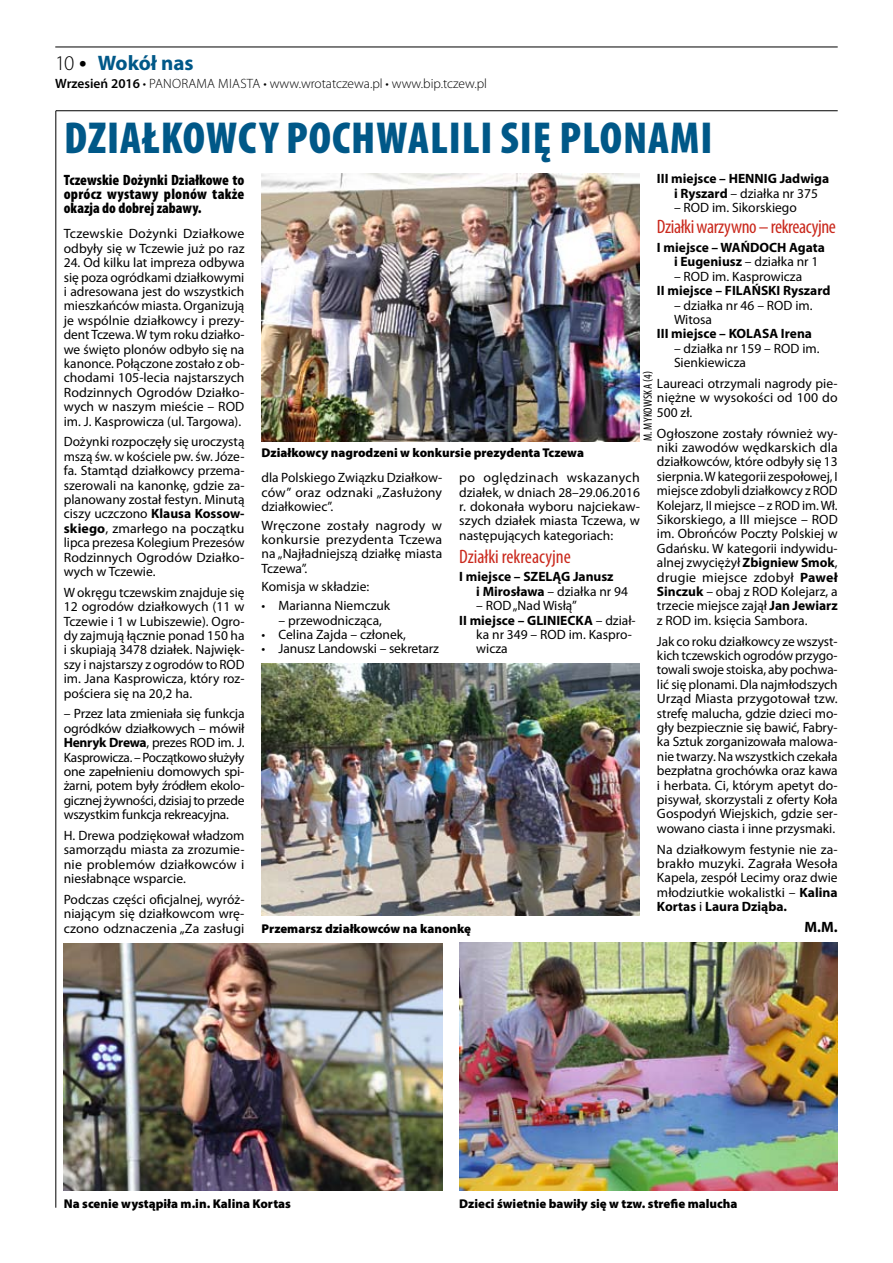
<style>
.page{position:relative;width:893px;height:1263px;background:#fff}
.page>*{position:absolute;margin:0;border:0;box-sizing:border-box;transform-origin:0 0}
.t1{font:900 condensed 45px "Myriad Pro";letter-spacing:.02em;color:#005888}
.t2{font:700 21px "Myriad Pro";color:#005888}
.t3{font:condensed 19.5px "Myriad Pro";letter-spacing:-.015em;color:#ca291d}
.t4{font:900 condensed 15px/14.4px "Myriad Pro";letter-spacing:.005em;color:#000;text-align:justify}
.t5{font:700 15px "Myriad Pro";color:#000}
.t6{font:13.5px/14.4px "Myriad Pro";color:#000;text-align:justify}
.t7{font:700 13.5px/14.4px "Myriad Pro";color:#000}
.t8{font:300 13.5px "Myriad Pro";letter-spacing:.015em;color:#000}
.t9{font:900 12.75px "Myriad Pro";color:#000}
.t10{font:condensed 12px "Myriad Pro";letter-spacing:.02em;color:#000}
.s1{font-weight:300;color:#000}
.s2{font-weight:600;font-size:24px;color:#000}
.s3{font-weight:600}
.s4{font-weight:700}
.s5{font-weight:400}
</style>
<div class="page">
<hr style="left:55px;top:47px;width:783px;height:1px;background:#000">
<hr style="left:56px;top:110px;width:782px;height:1px;background:#000">
<hr style="left:56px;top:111px;width:1px;height:1097px;background:#000">
<img style="left:64px;top:943px;width:378px;height:248px">
<img style="left:261px;top:173px;width:379px;height:269px">
<img style="left:261px;top:663px;width:379px;height:253px">
<img style="left:459px;top:943px;width:379px;height:248px">
<h2 class="t2" style="left:55px;top:49px;width:140px"><span class="s1">1 0</span> <span class="s2">•</span> Wokół nas</h2>
<p class="t8" style="left:55px;top:75px;width:433px"><span class="s3">Wrzesień 2016</span> • Panorama Miasta • www.wrotatczewa.pl • www.bip.tczew.pl</p>
<h1 class="t1" style="left:64px;top:109px;width:20px">Dzia</h1>
<h1 class="t1" style="left:142px;top:109px;width:255px">łkowcy pochwalili</h1>
<h1 class="t1" style="left:501px;top:109px;width:170px">się plonami</h1>
<p class="t4" style="left:64px;top:172px;width:182px">Tczewskie Dożynki Działkowe to oprócz wystawy plonów także okazja do dobrej zabawy.</p>
<p class="t6" style="left:64px;top:226px;width:182px">Tczewskie Dożynki Działkowe odbyły się w Tczewie już po raz</p>
<p class="t6" style="left:64px;top:255px;width:182px">24. Od kilku lat impreza odbywa się poza ogródkami działkowymi i adresowana jest do wszystkich mieszkańców miasta. Organizują je wspólnie działkowcy i prezy&shy;dent Tczewa. W tym roku działko&shy;we święto plonów odbyło się na kanonce. Połączone zostało z ob&shy;chodami 105-lecia najstarszych Rodzinnych Ogrodów Działko&shy;wych w naszym mieście – ROD im. J. Kasprowicza (ul. Targowa).</p>
<p class="t6" style="left:64px;top:434px;width:182px">Dożynki rozpoczęły się uroczystą mszą św. w kościele pw. św. Józe&shy;fa. Stamtąd działkowcy przema&shy;szerowali na kanonkę, gdzie za&shy;planowany został festyn. Minutą ciszy uczczono <span class="s4">Klausa Kossow&shy;skiego</span>, zmarłego na początku lipca prezesa Kolegium Prezesów Rodzinnych Ogrodów Działko&shy;wych w Tczewie.</p>
<p class="t6" style="left:64px;top:585px;width:182px">W okręgu tczewskim znajduje się 12 ogrodów działkowych (11 w Tczewie i 1 w Lubiszewie). Ogro&shy;dy zajmują łącznie ponad 150 ha i skupiają 3478 działek. Najwięk&shy;szy i najstarszy z ogrodów to ROD im. Jana Kasprowicza, który roz&shy;pościera się na 20,2 ha.</p>
<p class="t6" style="left:64px;top:706px;width:182px">– Przez lata zmieniała się funkcja ogródków działkowych – mówił <span class="s4">Henryk Drewa</span>, prezes ROD im. J.<br>Kasprowicza. – Początkowo służyły one zapełnieniu domowych spi&shy;żarni, potem były źródłem ekolo&shy;gicznej żywności, dzisiaj to przede wszystkim funkcja rekreacyjna.</p>
<p class="t6" style="left:64px;top:828px;width:182px">H. Drewa podziękował władzom samorządu miasta za zrozumie&shy;nie problemów działkowców i niesłabnące wsparcie.</p>
<p class="t6" style="left:64px;top:892px;width:182px">Podczas części oficjalnej, wyróż&shy;niającym się działkowcom wrę&shy;czono odznaczenia „Za zasługi</p>
<p class="t7" style="left:657px;top:171px;width:174px;text-align:center">III miejsce – HENNIG Jadwiga i Ryszard <span class="s5">– działka nr 375</span></p>
<p class="t6" style="left:674px;top:200px;width:124px">– ROD im. Sikorskiego</p>
<h3 class="t3" style="left:657px;top:215px;width:180px">Działki warzywno – rekreacyjne</h3>
<p class="t7" style="left:657px;top:240px;width:103px">I miejsce – WAŃDOC</p>
<p class="t7" style="left:674px;top:240px;width:152px;text-indent:103px">H Agata i Eugeniusz <span class="s5">– działka nr 1</span></p>
<p class="t6" style="left:674px;top:269px;width:130px">– ROD im. Kasprowicza</p>
<p class="t7" style="left:657px;top:283px;width:175px">II miejsce – FILAŃSKI Ryszard</p>
<p class="t6" style="left:674px;top:298px;width:140px">– działka nr 46 – ROD im.<br>Witosa</p>
<p class="t7" style="left:657px;top:326px;width:157px">III miejsce – KOLASA Irena</p>
<p class="t6" style="left:674px;top:341px;width:147px">– działka nr 159 – ROD im.<br>Sienkiewicza</p>
<p class="t6" style="left:657px;top:376px;width:182px">Laureaci otrzymali nagrody pie&shy;niężne w wysokości od 100 do 500 zł.</p>
<p class="t6" style="left:657px;top:426px;width:182px">Ogłoszone zostały również wy&shy;niki zawodów wędkarskich dla działkowców, które odbyły się 13 sierpnia. W kategorii zespołowej, I miejsce zdobyli działkowcy z ROD Kolejarz, II miejsce – z ROD im. Wł.<br>Sikorskiego, a III miejsce – ROD im. Obrońców Poczty Polskiej w Gdańsku. W kategorii indywidu&shy;alnej zwyciężył <span class="s4">Zbigniew Smok</span>, drugie miejsce zdobył <span class="s4">Paweł Sinczuk</span> – obaj z ROD Kolejarz, a trzecie miejsce zajął <span class="s4">Jan Jewiarz </span>z ROD im. księcia Sambora.</p>
<p class="t6" style="left:657px;top:634px;width:182px">Jak co roku działkowcy ze wszyst&shy;kich tczewskich ogrodów przygo&shy;towali swoje stoiska, aby pochwa&shy;lić się plonami. Dla najmłodszych Urząd Miasta przygotował tzw. strefę malucha, gdzie dzieci mo&shy;gły bezpiecznie się bawić, Fabry&shy;ka Sztuk zorganizowała malowa&shy;nie twarzy. Na wszystkich czekała bezpłatna grochówka oraz kawa i herbata. Ci, którym apetyt do&shy;pisywał, skorzystali z oferty Koła Gospodyń Wiejskich, gdzie ser&shy;wowano ciasta i inne przysmaki.</p>
<p class="t6" style="left:657px;top:842px;width:182px">Na działkowym festynie nie za&shy;brakło muzyki. Zagrała Wesoła Kapela, zespół Lecimy oraz dwie młodziutkie wokalistki – <span class="s4">Kalina Kortas</span> i <span class="s4">Laura Dziąba.</span></p>
<p class="t5" style="left:804px;top:917px;width:35px">M.M.</p>
<p class="t10" style="left:641px;top:441px;width:72px;rotate:-90deg">M. Mykowska (4)</p>
<p class="t9" style="left:261px;top:444px;width:324px">Działkowcy nagrodzeni w konkursie prezydenta Tczewa</p>
<p class="t6" style="left:261px;top:470px;width:182px">dla Polskiego Związku Działkow&shy;ców” oraz odznaki „Zasłużony działkowiec”.</p>
<p class="t6" style="left:261px;top:518px;width:182px">Wręczone zostały nagrody w konkursie prezydenta Tczewa na „Najładniejszą działkę miasta Tczewa”.</p>
<p class="t6" style="left:261px;top:579px;width:109px">Komisja w składzie:</p>
<p class="t6" style="left:261px;top:598px;width:130px">• Marianna Niemczuk</p>
<p class="t6" style="left:279px;top:613px;width:105px">– przewodnicząca,</p>
<p class="t6" style="left:261px;top:627px;width:146px">• Celina Zajda – członek,</p>
<p class="t6" style="left:261px;top:641px;width:179px">• Janusz Landowski – sekretarz</p>
<p class="t6" style="left:459px;top:470px;width:182px">po oględzinach wskazanych działek, w dniach 28–29.06.2016 r. dokonała wyboru najciekaw&shy;szych działek miasta Tczewa, w następujących kategoriach:</p>
<h3 class="t3" style="left:459px;top:544px;width:113px">Działki rekreacyjne</h3>
<p class="t7" style="left:476px;top:569px;width:153px;text-indent:-17px">I miejsce – SZELĄG Janusz<br>i Mirosława <span class="s5">– działka nr 94</span></p>
<p class="t6" style="left:476px;top:598px;width:102px">– ROD „Nad Wisłą”</p>
<p class="t7" style="left:459px;top:612px;width:178px">II miejsce – GLI NIECKA <span class="s5">– dział-</span></p>
<p class="t6" style="left:476px;top:627px;width:157px">ka nr 349 – ROD im. Kaspro-</p>
<p class="t6" style="left:476px;top:641px;width:33px">wicza</p>
<p class="t9" style="left:261px;top:920px;width:211px">Przemarsz działkowców na kanonkę</p>
<p class="t9" style="left:64px;top:1195px;width:229px">Na scenie wystąpiła m.in. Kalina Kortas</p>
<p class="t9" style="left:459px;top:1195px;width:280px">Dzieci świetnie bawiły się w tzw. strefie malucha</p>
</div>
